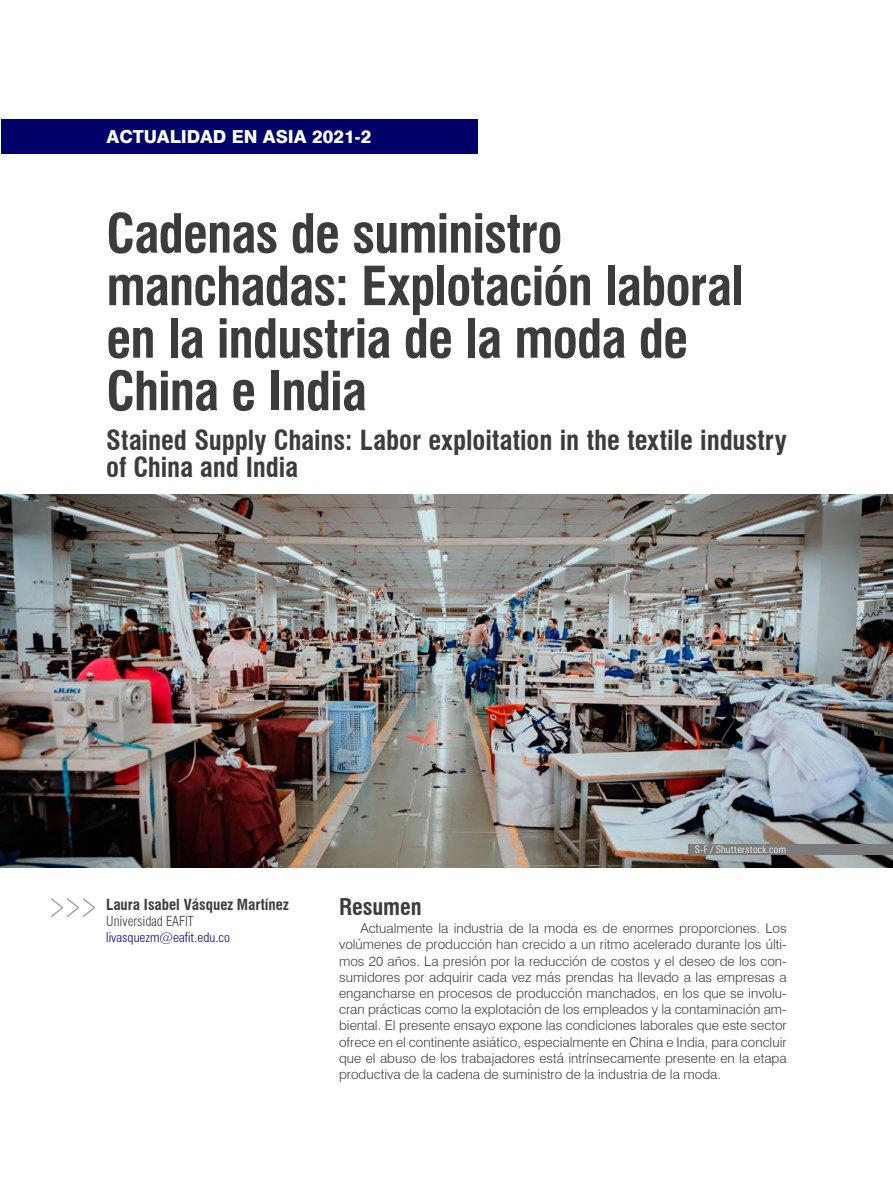
<style>
.page{position:relative;width:893px;height:1187px;background:#fff}
.page>*{position:absolute;margin:0;border:0;box-sizing:border-box;transform-origin:0 0}
.t1{font:700 condensed 52.5px/52.5px "Swiss 721 BT";letter-spacing:-.02em;color:#3c3c3b}
.t2{font:700 condensed 27px/27px "Swiss 721 BT";letter-spacing:-.005em;color:#3c3c3b}
.t3{font:700 condensed 22.5px "Swiss 721 BT";letter-spacing:-.005em;color:#3c3c3b}
.t4{font:800 18px "Swiss 721 BT";color:#fff}
.t5{font:700 condensed 15px "Swiss 721 BT";color:#3c3c3b}
.t6{font:300 13.5px/16.2px "Swiss 721 BT";color:#3c3c3b;text-align:justify}
.t7{font:300 condensed 13.5px "Zurich BT";color:#131378}
.t8{font:300 condensed 13.5px "Swiss 721 BT";color:#3c3c3b}
.t9{font:300 condensed 10.5px "Zurich BT";letter-spacing:.02em;color:#fff}
</style>
<div class="page">
<img style="left:0;top:494px;width:893px;height:373px">
<div style="left:1px;top:119px;width:476px;height:34px;background:#000068"></div>
<svg style="left:51px;top:898px;width:44px;height:19px"></svg>
<div style="left:688px;top:843px;width:205px;height:11px;background:#7c7b7b"></div>
<h3 class="t4" style="left:107px;top:126px;width:266px">ACTUALIDAD EN ASIA 2021-2</h3>
<h1 class="t1" style="left:106px;top:207px;width:639px">Cadenas de suministro manchadas: Explotación laboral en la industria de la moda de<br>China e India</h1>
<h2 class="t2" style="left:106px;top:426px;width:682px">Stained Supply Chains: Labor exploitation in the textile industry of China and India</h2>
<p class="t5" style="left:106px;top:895px;width:184px">Laura Isabel Vásquez Martínez</p>
<p class="t8" style="left:106px;top:912px;width:89px">Universidad EAFIT</p>
<p class="t7" style="left:106px;top:929px;width:125px">livasquezm@eafit.edu.co</p>
<p class="t9" style="left:695px;top:842px;width:93px">S-F / Shutterstock.com</p>
<h3 class="t3" style="left:339px;top:893px;width:84px">Resumen</h3>
<p class="t6" style="left:339px;top:920px;width:449px;text-indent:21px">Actualmente la industria de la moda es de enormes proporciones. Los volúmenes de producción han crecido a un ritmo acelerado durante los últi&shy;mos 20 años. La presión por la reducción de costos y el deseo de los con&shy;sumidores por adquirir cada vez más prendas ha llevado a las empresas a engancharse en procesos de producción manchados, en los que se involu&shy;cran prácticas como la explotación de los empleados y la contaminación am&shy;biental. El presente ensayo expone las condiciones laborales que este sector ofrece en el continente asiático, especialmente en China e India, para concluir que el abuso de los trabajadores está intrínsecamente presente en la etapa productiva de la cadena de suministro de la industria de la moda.</p>
</div>
